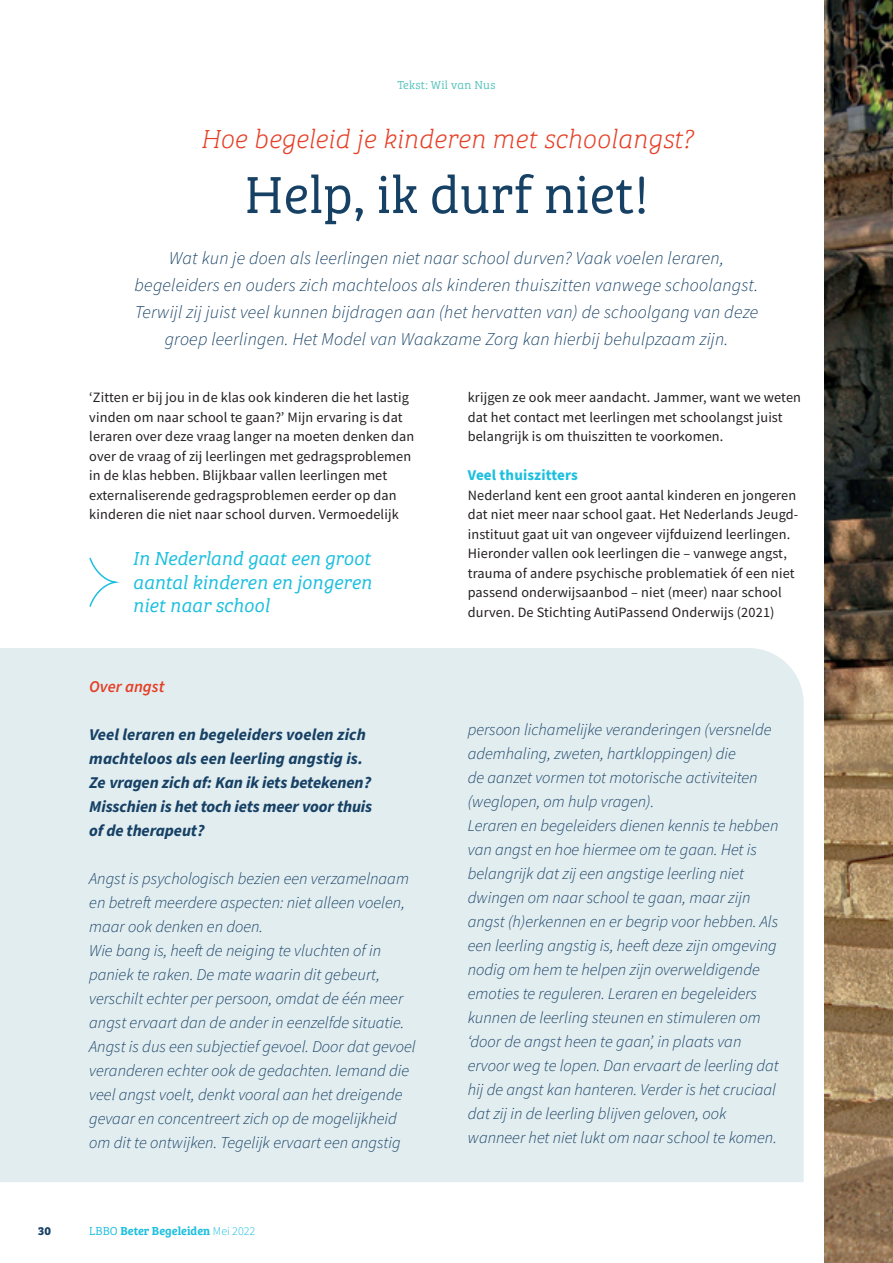
<style>
.page{position:relative;width:893px;height:1263px;background:#fff}
.page>*{position:absolute;margin:0;border:0;box-sizing:border-box;transform-origin:0 0}
.t1{font:54px "Bree Serif Lt";color:#164165}
.t2{font:italic 27px "Bree Serif Th";color:#e53e25}
.t3{font:italic 19.5px/23.4px "Bree Serif Lt";letter-spacing:-.005em;color:#1cbfdf;text-align:justify}
.t4{font:italic 300 18px/27px "Source Sans Pro";letter-spacing:.01em;color:#164165;text-align:center}
.t5{font:italic 300 16.5px/24px "Source Sans Pro";color:#164165}
.t6{font:italic 700 16.5px/24px "Source Sans Pro";letter-spacing:-.005em;color:#164165}
.t7{font:italic 600 16.5px "Source Sans Pro";color:#e53e25}
.t8{font:700 15px "Source Sans Pro";letter-spacing:.01em;color:#1cbfdf}
.t9{font:14.25px/19.5px "Source Sans Pro";letter-spacing:.01em;color:#231f20}
.t10{font:12px "Bree Serif Sb";color:#1cbfdf}
.t11{font:12px "Bree Serif Lt";letter-spacing:.02em;color:#5ac4bd}
.t12{font:700 12px "Bree Serif";color:#164165}
.s1{font-family:"Bree Serif Lt"}
.s2{font-family:"Source Sans Pro";font-weight:300}
</style>
<div class="page">
<div style="left:0;top:648px;width:804px;height:534px;background:#e2edf0"></div>
<img style="left:825px;top:0;width:68px;height:1263px">
<svg style="left:89px;top:557px;width:31px;height:50px"></svg>
<p class="t11" style="left:397px;top:76px;width:100px">Tekst: Wil van Nus</p>
<h2 class="t2" style="left:200px;top:120px;width:493px">Hoe begeleid je kinderen met schoolangst?</h2>
<h1 class="t1" style="left:244px;top:156px;width:405px">Help, ik durf niet!</h1>
<p class="t4" style="left:135px;top:245px;width:625px">Wat kun je doen als leerlingen niet naar school durven? Vaak voelen leraren, begeleiders en ouders zich machteloos als kinderen thuiszitten vanwege schoolangst.<br>Terwijl zij juist veel kunnen bijdragen aan (het hervatten van) de schoolgang van deze groep leerlingen. Het Model van Waakzame Zorg kan hierbij behulpzaam zijn.</p>
<p class="t9" style="left:89px;top:387px;width:326px">‘Zitten er bij jou in de klas ook kinderen die het lastig vinden om naar school te gaan?’ Mijn ervaring is dat leraren over deze vraag langer na moeten denken dan over de vraag of zij leerlingen met gedragsproblemen in de klas hebben. Blijkbaar vallen leerlingen met externaliserende gedragsproblemen eerder op dan kinderen die niet naar school durven. Vermoedelijk</p>
<p class="t9" style="left:468px;top:387px;width:335px">krijgen ze ook meer aandacht. Jammer, want we weten dat het contact met leerlingen met schoolangst juist belangrijk is om thuiszitten te voorkomen.</p>
<p class="t8" style="left:468px;top:465px;width:112px">Veel thuiszitters</p>
<p class="t9" style="left:468px;top:485px;width:332px">Nederland kent een groot aantal kinderen en jongeren dat niet meer naar school gaat. Het Nederlands Jeugd&shy;instituut gaat uit van ongeveer vijfduizend leerlingen.<br>Hieronder vallen ook leerlingen die – vanwege angst, trauma of andere psychische problematiek óf een niet passend onderwijsaanbod – niet (meer) naar school durven. De Stichting AutiPassend Onderwijs (2021)</p>
<p class="t3" style="left:133px;top:546px;width:241px">In Nederland gaat een groot aantal kinderen en jongeren niet naar school</p>
<p class="t7" style="left:89px;top:676px;width:77px">Over angst</p>
<p class="t6" style="left:89px;top:723px;width:285px">Veel leraren en begeleiders voelen zich machteloos als een leerling angstig is.<br>Ze vragen zich af: Kan ik iets betekenen?<br>Misschien is het toch iets meer voor thuis of de therapeut?</p>
<p class="t5" style="left:89px;top:867px;width:328px">Angst is psychologisch bezien een verzamelnaam en betreft meerdere aspecten: niet alleen voelen, maar ook denken en doen.<br>Wie bang is, heeft de neiging te vluchten of in paniek te raken. De mate waarin dit gebeurt, verschilt echter per persoon, omdat de één meer angst ervaart dan de ander in eenzelfde situatie.<br>Angst is dus een subjectief gevoel. Door dat gevoel veranderen echter ook de gedachten. Iemand die veel angst voelt, denkt vooral aan het dreigende gevaar en concentreert zich op de mogelijkheid om dit te ontwijken. Tegelijk ervaart een angstig</p>
<p class="t12" style="left:38px;top:1221px;width:14px">30</p>
<p class="t10" style="left:89px;top:1221px;width:168px"><span class="s1">LBBO</span> Beter Begeleiden <span class="s2">Mei 2022</span></p>
<p class="t5" style="left:468px;top:718px;width:313px">persoon lichamelijke veranderingen (versnelde ademhaling, zweten, hartkloppingen) die<br>de aanzet vormen tot motorische activiteiten (weglopen, om hulp vragen).<br>Leraren en begeleiders dienen kennis te hebben van angst en hoe hiermee om te gaan. Het is belangrijk dat zij een angstige leerling niet dwingen om naar school te gaan, maar zijn angst (h)erkennen en er begrip voor hebben. Als een leerling angstig is, heeft deze zijn omgeving nodig om hem te helpen zijn overweldigende emoties te reguleren. Leraren en begeleiders kunnen de leerling steunen en stimuleren om ‘door de angst heen te gaan’, in plaats van ervoor weg te lopen. Dan ervaart de leerling dat hij de angst kan hanteren. Verder is het cruciaal dat zij in de leerling blijven geloven, ook wanneer het niet lukt om naar school te komen.</p>
</div>
